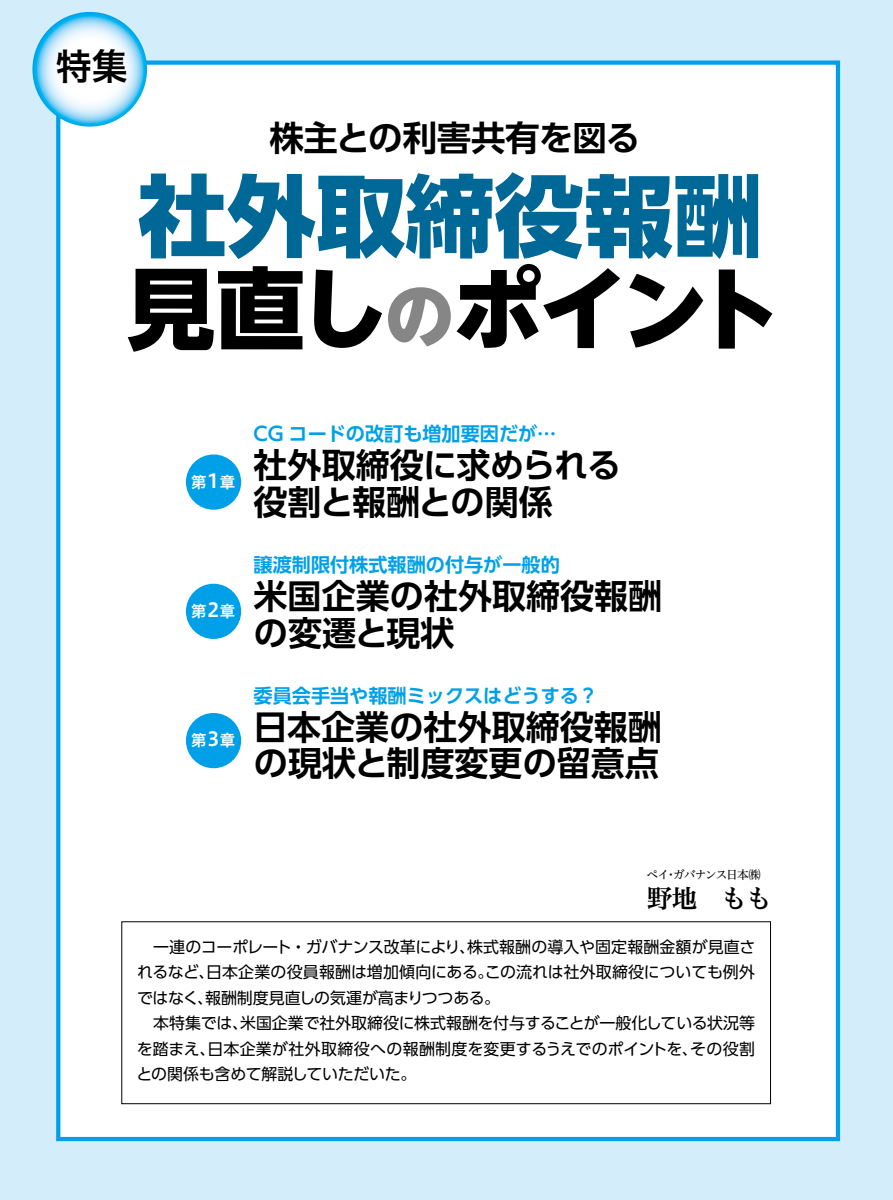
<style>
.page{position:relative;width:893px;height:1200px;background:#fff}
.page>*{position:absolute;margin:0;border:0;box-sizing:border-box;transform-origin:0 0}
.t1{font:800 89.25px/92.7px "UD Shin Go NT Pro";color:#006896}
.t2{font:36.15px "Hiragino UD Sans F Std N W6";color:#000}
.t3{font:700 34.5px "UD Shin Go Pro De";letter-spacing:-.02em;color:#000}
.t4{font:700 34.05px/36.2px "UD Shin Go Pro De";color:#000}
.t5{font:25.5px "Hiragino UD Serif Std W6";color:#000}
.t6{font:19.35px "Hiragino UD Sans F Std W6";color:#fff}
.t7{font:700 19.2px "UD Shin Go Pro De";color:#00a0e9}
.t8{font:15.9px/25.5px "UD Shin Go Pro";color:#000}
.t9{font:15.9px "UD Shin Go Pro";letter-spacing:.02em;color:#000}
.t10{font:15.9px/25.5px "UD Shin Go Pro";letter-spacing:-.02em;color:#000}
.t11{font:15.45px "Hiragino UD Sans F Std W6";color:#fff}
.t12{font:11.7px "Hiragino UD Serif Std N W4";letter-spacing:-.08em;color:#000}
.s1{color:#000}
.s2{font-size:70.65px;color:#868687}
</style>
<div class="page">
<div style="left:0;top:0;width:893px;height:1199px;background:#d3edfb"></div>
<div style="left:58px;top:63px;width:780px;height:1075px;background:#fff"></div>
<div style="left:56px;top:60px;width:784px;height:1080px;border:4px solid #00a0e9"></div>
<svg style="left:32px;top:12px;width:115px;height:115px"></svg>
<div style="left:186px;top:454px;width:55px;height:55px;background:#00a0e9;border-radius:50%"></div>
<div style="left:186px;top:583px;width:55px;height:55px;background:#00a0e9;border-radius:50%"></div>
<div style="left:186px;top:712px;width:55px;height:56px;background:#00a0e9;border-radius:50%"></div>
<h2 class="t2" style="left:56px;top:39px;width:74px">特集</h2>
<h3 class="t3" style="left:269px;top:110px;width:373px">株主との利害共有を図る</h3>
<h1 class="t1" style="left:127px;top:167px;width:658px">社外取締役報酬<span class="s1">見直し</span><span class="s2">の</span><span class="s1">ポイント</span></h1>
<p class="t6" style="left:204px;top:465px;width:21px">１</p>
<p class="t11" style="left:220px;top:470px;width:17px">章</p>
<p class="t11" style="left:191px;top:470px;width:17px">第</p>
<p class="t6" style="left:204px;top:595px;width:21px">２</p>
<p class="t11" style="left:220px;top:599px;width:17px">章</p>
<p class="t11" style="left:191px;top:599px;width:17px">第</p>
<p class="t6" style="left:204px;top:724px;width:21px">３</p>
<p class="t11" style="left:220px;top:728px;width:17px">章</p>
<p class="t11" style="left:191px;top:728px;width:17px">第</p>
<p class="t7" style="left:254px;top:418px;width:304px">CG コードの改訂も増加要因だが...</p>
<h3 class="t4" style="left:254px;top:446px;width:369px">社外取締役に求められる役割と報酬との関係</h3>
<p class="t7" style="left:254px;top:549px;width:308px">譲渡制限付株式報酬の付与が一般的</p>
<h3 class="t4" style="left:254px;top:577px;width:410px">米国企業の社外取締役報酬の変遷と現状</h3>
<p class="t7" style="left:254px;top:680px;width:346px">委員会手当や報酬ミックスはどうする?</p>
<h3 class="t4" style="left:253px;top:708px;width:410px">日本企業の社外取締役報酬の現状と制度変更の留意点</h3>
<p class="t12" style="left:647px;top:865px;width:115px">ペイガバナンス日本㈱</p>
<p class="t12" style="left:665px;top:865px;width:13px">・</p>
<h3 class="t5" style="left:647px;top:878px;width:127px">野地　もも</h3>
<p class="t8" style="left:153px;top:933px;width:604px">一連のコーポレート・ガバナンス改革により株式報酬の導入や固定報酬金額が見直さ</p>
<p class="t8" style="left:206px;top:933px;width:550px;text-indent:253px">、<br>日本企業の役員報酬は増加傾向にあるこの流れは社外取締役についても例外</p>
<p class="t10" style="left:137px;top:958px;width:364px">れるなど、<br>ではなく報酬制度見直しの気運が高まりつつある。</p>
<p class="t8" style="left:478px;top:958px;width:17px">。</p>
<p class="t8" style="left:197px;top:984px;width:17px">、</p>
<p class="t8" style="left:240px;top:1009px;width:516px">米国企業で社外取締役に株式報酬を付与することが一般化している状況等</p>
<p class="t8" style="left:153px;top:1009px;width:96px">本特集では、</p>
<p class="t9" style="left:207px;top:1035px;width:492px">日本企業が社外取締役への報酬制度を変更するうえでのポイントを、</p>
<p class="t8" style="left:690px;top:1035px;width:66px">その役割</p>
<p class="t8" style="left:136px;top:1035px;width:282px">を踏まえ、<br>との関係も含めて解説していただいた。</p>
</div>
